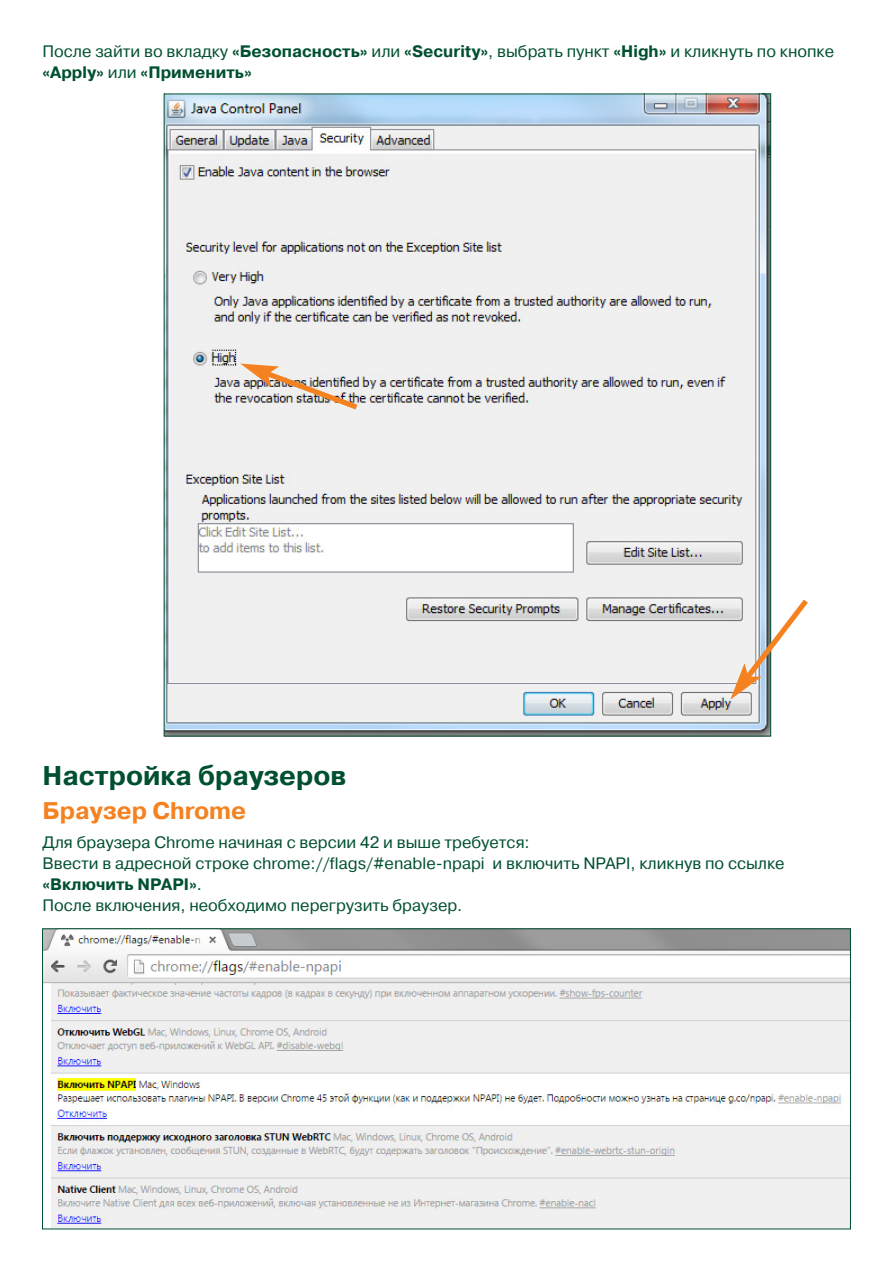
<style>
.page{position:relative;width:893px;height:1263px;background:#fff}
.page>*{position:absolute;margin:0;border:0;box-sizing:border-box;transform-origin:0 0}
.t1{font:700 27px "Pragmatica C";color:#00502f}
.t2{font:700 24px "Pragmatica C";color:#f58220}
.t3{font:16.5px/21px "Pragmatica C";color:#00502f}
.s1{font-weight:700}
</style>
<div class="page">
<img style="left:166px;top:96px;width:603px;height:638px">
<img style="left:240px;top:364px;width:117px;height:45px">
<svg style="left:730px;top:600px;width:78px;height:100px"></svg>
<img style="left:44px;top:930px;width:805px;height:297px">
<p class="t3" style="left:43px;top:41px;width:793px">После зайти во вкладку <span class="s1">«Безопасность»</span> или <span class="s1">«Security»</span>, выбрать пункт <span class="s1">«High»</span> и кликнуть по кнопке <span class="s1">«Apply»</span> или <span class="s1">«Применить»</span></p>
<h1 class="t1" style="left:43px;top:761px;width:305px">Настройка браузеров</h1>
<h2 class="t2" style="left:43px;top:797px;width:205px">Браузер Chrome</h2>
<p class="t3" style="left:43px;top:832px;width:744px">Для браузера Chrome начиная с версии 42 и выше требуется:<br>Ввести в адресной строке chrome://flags/#enable-npapi и включить NPAPI, кликнув по ссылке <span class="s1">«Включить NPAPI»</span>.<br>После включения, необходимо перегрузить браузер.</p>
</div>
